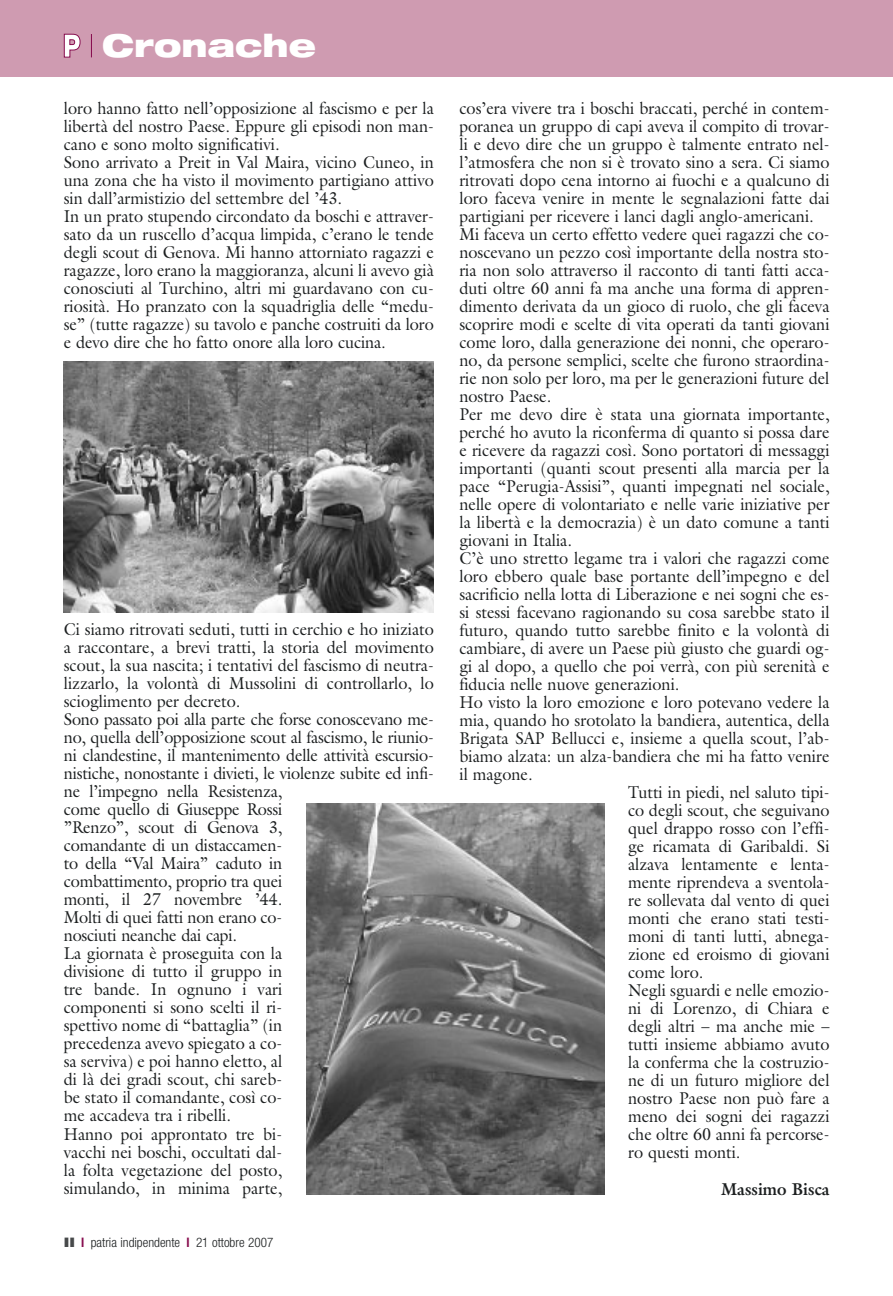
<style>
.page{position:relative;width:893px;height:1296px;background:#fff}
.page>*{position:absolute;margin:0;border:0;box-sizing:border-box;transform-origin:0 0}
.t1{font:900 expanded 31.5px "Helvetica Neue";color:#fff}
.t2{font:17.25px/18px "Galliard";color:#1c1f20;scale:.94 1}
.t3{font:700 17.25px "Galliard";color:#1c1f20;scale:.94 1}
.t4{font:300 condensed 13.2px "Helvetica Neue";color:#1c1f20}
.s1{font-weight:900;font-stretch:expanded;color:#47494a}
.s2{font-weight:700;color:#880f50}
</style>
<div class="page">
<div style="left:0;top:0;width:892px;height:77px;background:#cf9bb1"></div>
<svg style="left:91px;top:34px;width:1px;height:23px"></svg>
<svg style="left:64px;top:34px;width:17px;height:24px"></svg>
<img style="left:64px;top:361px;width:370px;height:251px">
<img style="left:306px;top:804px;width:298px;height:391px">
<h1 class="t1" style="left:102px;top:34px;width:215px">Cronache</h1>
<p class="t2" style="left:64px;top:101px;width:395px">loro hanno fatto nell’opposizione al fascismo e per la libertà del nostro Paese. Eppure gli episodi non man&shy;cano e sono molto significativi.<br>Sono arrivato a Preit in Val Maira, vicino Cuneo, in una zona che ha visto il movimento partigiano attivo sin dall’armistizio del settembre del ’43.<br>In un prato stupendo circondato da boschi e attraver&shy;sato da un ruscello d’acqua limpida, c’erano le tende degli scout di Genova. Mi hanno attorniato ragazzi e ragazze, loro erano la maggioranza, alcuni li avevo già conosciuti al Turchino, altri mi guardavano con cu&shy;riosità. Ho pranzato con la squadriglia delle “medu&shy;se” (tutte ragazze) su tavolo e panche costruiti da loro e devo dire che ho fatto onore alla loro cucina.</p>
<p class="t2" style="left:459px;top:101px;width:395px">cos’era vivere tra i boschi braccati, perché in contem-</p>
<p class="t2" style="left:459px;top:119px;width:395px">poranea un gruppo di capi aveva il compito di trovar-</p>
<p class="t2" style="left:459px;top:137px;width:395px">li e devo dire che un gruppo è talmente entrato nel-</p>
<p class="t2" style="left:459px;top:155px;width:395px">l’atmosfera che non si è trovato sino a sera. Ci siamo</p>
<p class="t2" style="left:459px;top:173px;width:395px">ritrovati dopo cena intorno ai fuochi e a qualcuno di</p>
<p class="t2" style="left:459px;top:191px;width:395px">loro faceva venire in mente le segnalazioni fatte dai</p>
<p class="t2" style="left:459px;top:209px;width:378px">partigiani per ricevere i lanci dagli anglo-americani.</p>
<p class="t2" style="left:459px;top:227px;width:395px">Mi faceva un certo effetto vedere quei ragazzi che co-</p>
<p class="t2" style="left:459px;top:245px;width:395px">noscevano un pezzo così importante della nostra sto-</p>
<p class="t2" style="left:459px;top:263px;width:395px">ria non solo attraverso il racconto di tanti fatti acca-</p>
<p class="t2" style="left:459px;top:281px;width:395px">duti oltre 60 anni fa ma anche una forma di appren-</p>
<p class="t2" style="left:459px;top:299px;width:395px">dimento derivata da un gioco di ruolo, che gli faceva</p>
<p class="t2" style="left:459px;top:317px;width:395px">scoprire modi e scelte di vita operati da tanti giovani</p>
<p class="t2" style="left:459px;top:335px;width:395px">come loro, dalla generazione dei nonni, che operaro-</p>
<p class="t2" style="left:459px;top:353px;width:395px">no, da persone semplici, scelte che furono straordina-</p>
<p class="t2" style="left:459px;top:371px;width:395px">rie non solo per loro, ma per le generazioni future del</p>
<p class="t2" style="left:459px;top:389px;width:99px">nostro Paese.</p>
<p class="t2" style="left:459px;top:407px;width:395px">Per me devo dire è stata una giornata importante,</p>
<p class="t2" style="left:459px;top:425px;width:395px">perché ho avuto la riconferma di quanto si possa dare</p>
<p class="t2" style="left:459px;top:443px;width:395px">e ricevere da ragazzi così. Sono portatori di messaggi</p>
<p class="t2" style="left:459px;top:461px;width:395px">importanti (quanti scout presenti alla marcia per la</p>
<p class="t2" style="left:459px;top:479px;width:395px">pace “Perugia-Assisi”, quanti impegnati nel sociale,</p>
<p class="t2" style="left:459px;top:497px;width:395px">nelle opere di volontariato e nelle varie iniziative per</p>
<p class="t2" style="left:459px;top:515px;width:395px">la libertà e la democrazia) è un dato comune a tanti</p>
<p class="t2" style="left:459px;top:533px;width:121px">giovani in Italia.</p>
<p class="t2" style="left:459px;top:551px;width:395px">C’è uno stretto legame tra i valori che ragazzi come</p>
<p class="t2" style="left:459px;top:569px;width:395px">loro ebbero quale base portante dell’impegno e del</p>
<p class="t2" style="left:459px;top:587px;width:395px">sacrificio nella lotta di Liberazione e nei sogni che es-</p>
<p class="t2" style="left:459px;top:605px;width:395px">si stessi facevano ragionando su cosa sarebbe stato il</p>
<p class="t2" style="left:459px;top:623px;width:395px">futuro, quando tutto sarebbe finito e la volontà di</p>
<p class="t2" style="left:459px;top:641px;width:395px">cambiare, di avere un Paese più giusto che guardi og-</p>
<p class="t2" style="left:459px;top:659px;width:395px">gi al dopo, a quello che poi verrà, con più serenità e</p>
<p class="t2" style="left:459px;top:677px;width:235px">fiducia nelle nuove generazioni.</p>
<p class="t2" style="left:459px;top:695px;width:395px">Ho visto la loro emozione e loro potevano vedere la</p>
<p class="t2" style="left:459px;top:713px;width:395px">mia, quando ho srotolato la bandiera, autentica, della</p>
<p class="t2" style="left:459px;top:731px;width:395px">Brigata SAP Bellucci e, insieme a quella scout, l’ab-</p>
<p class="t2" style="left:459px;top:749px;width:395px">biamo alzata: un alza-bandiera che mi ha fatto venire</p>
<p class="t2" style="left:459px;top:767px;width:79px">il magone.</p>
<p class="t2" style="left:628px;top:785px;width:216px">Tutti in piedi, nel saluto tipi-</p>
<p class="t2" style="left:628px;top:803px;width:216px">co degli scout, che seguivano</p>
<p class="t2" style="left:628px;top:821px;width:216px">quel drappo rosso con l’effi-</p>
<p class="t2" style="left:628px;top:839px;width:216px">ge ricamata di Garibaldi. Si</p>
<p class="t2" style="left:628px;top:857px;width:216px">alzava lentamente e lenta-</p>
<p class="t2" style="left:628px;top:875px;width:216px">mente riprendeva a sventola-</p>
<p class="t2" style="left:628px;top:893px;width:216px">re sollevata dal vento di quei</p>
<p class="t2" style="left:628px;top:911px;width:216px">monti che erano stati testi-</p>
<p class="t2" style="left:628px;top:929px;width:216px">moni di tanti lutti, abnega-</p>
<p class="t2" style="left:628px;top:947px;width:216px">zione ed eroismo di giovani</p>
<p class="t2" style="left:628px;top:965px;width:81px">come loro.</p>
<p class="t2" style="left:628px;top:983px;width:216px">Negli sguardi e nelle emozio-</p>
<p class="t2" style="left:628px;top:1001px;width:216px">ni di Lorenzo, di Chiara e</p>
<p class="t2" style="left:628px;top:1019px;width:216px">degli altri – ma anche mie –</p>
<p class="t2" style="left:628px;top:1037px;width:216px">tutti insieme abbiamo avuto</p>
<p class="t2" style="left:628px;top:1055px;width:216px">la conferma che la costruzio-</p>
<p class="t2" style="left:628px;top:1073px;width:216px">ne di un futuro migliore del</p>
<p class="t2" style="left:628px;top:1091px;width:216px">nostro Paese non può fare a</p>
<p class="t2" style="left:628px;top:1109px;width:216px">meno dei sogni dei ragazzi</p>
<p class="t2" style="left:628px;top:1127px;width:216px">che oltre 60 anni fa percorse-</p>
<p class="t2" style="left:628px;top:1145px;width:121px">ro questi monti.</p>
<p class="t3" style="left:721px;top:1182px;width:117px">Massimo Bisca</p>
<p class="t2" style="left:64px;top:622px;width:395px">Ci siamo ritrovati seduti, tutti in cerchio e ho iniziato a raccontare, a brevi tratti, la storia del movimento scout, la sua nascita; i tentativi del fascismo di neutra&shy;lizzarlo, la volontà di Mussolini di controllarlo, lo scioglimento per decreto.<br>Sono passato poi alla parte che forse conoscevano me&shy;no, quella dell’opposizione scout al fascismo, le riunio&shy;ni clandestine, il mantenimento delle attività escursio&shy;nistiche, nonostante i divieti, le violenze subite ed infi&shy;ne l’impegno nella Resistenza,<br>come quello di Giuseppe Rossi<br>”Renzo”, scout di Genova 3,<br>comandante di un distaccamen-<br>to della “Val Maira” caduto in<br>combattimento, proprio tra quei<br>monti, il 27 novembre ’44.<br>Molti di quei fatti non erano co-<br>nosciuti neanche dai capi.<br>La giornata è proseguita con la<br>divisione di tutto il gruppo in<br>tre bande. In ognuno i vari<br>componenti si sono scelti il ri-<br>spettivo nome di “battaglia” (in<br>precedenza avevo spiegato a co-<br>sa serviva) e poi hanno eletto, al<br>di là dei gradi scout, chi sareb-<br>be stato il comandante, così co-<br>me accadeva tra i ribelli.<br>Hanno poi approntato tre bi-<br>vacchi nei boschi, occultati dal-<br>la folta vegetazione del posto,<br>simulando, in minima parte,</p>
<p class="t4" style="left:64px;top:1238px;width:211px"><span class="s1">II</span> <span class="s2">l</span> patria indipendente <span class="s2">l</span> 21 ottobre 2007</p>
</div>
